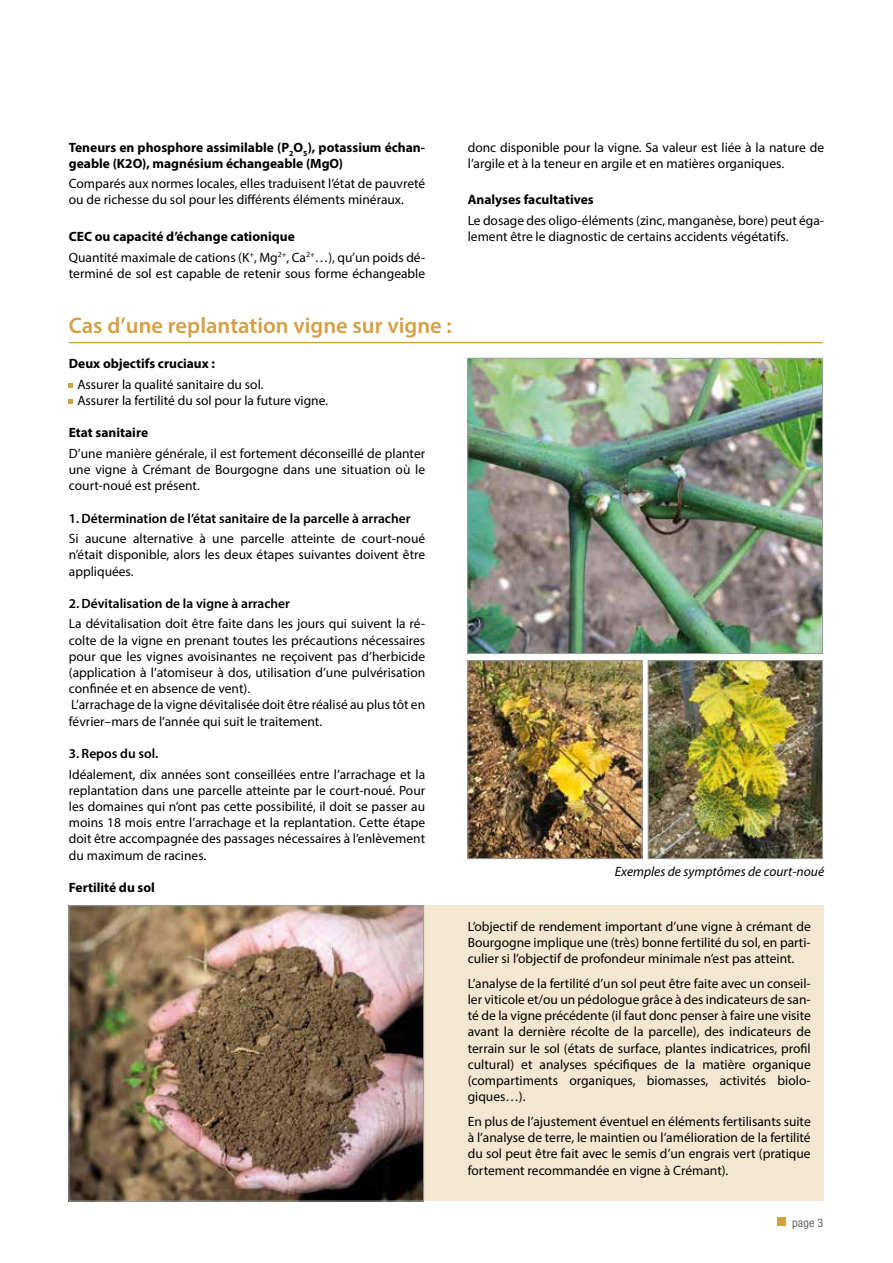
<style>
.page{position:relative;width:893px;height:1263px;background:#fff}
.page>*{position:absolute;margin:0;border:0;box-sizing:border-box;transform-origin:0 0}
.t1{font:600 22.5px "Myriad Pro";color:#d2a045}
.t2{font:13.5px/16.2px "Myriad Pro";color:#000}
.t3{font:700 13.5px/16.2px "Myriad Pro";color:#000}
.t4{font:600 13.5px "Myriad Pro";color:#000}
.t5{font:italic 13.5px "Myriad Pro";color:#000}
.t6{font:condensed 12px "Helvetica Neue";color:#646567}
.s1{font-weight:700}
</style>
<div class="page">
<div style="left:69px;top:906px;width:754px;height:295px;background:#f4e7d1"></div>
<svg style="left:69px;top:383px;width:4px;height:4px"></svg>
<svg style="left:69px;top:399px;width:4px;height:5px"></svg>
<hr style="left:69px;top:342px;width:753px;height:1px;background:#d2a045">
<img style="left:469px;top:662px;width:171px;height:195px">
<div style="left:467px;top:660px;width:175px;height:199px;border:1px solid #9c9e9f"></div>
<img style="left:469px;top:360px;width:352px;height:292px">
<div style="left:467px;top:358px;width:356px;height:296px;border:1px solid #9c9e9f"></div>
<img style="left:650px;top:662px;width:171px;height:195px">
<div style="left:648px;top:660px;width:175px;height:199px;border:1px solid #9c9e9f"></div>
<img style="left:71px;top:907px;width:351px;height:292px">
<div style="left:69px;top:905px;width:355px;height:296px;border:1px solid #9c9e9f"></div>
<div style="left:778px;top:1217px;width:8px;height:8px;background:#d2a045"></div>
<p class="t3" style="left:69px;top:138px;width:358px">Teneurs en phosphore assimilable (P<sub>2</sub>O<sub>5</sub>), potassium échan&shy;geable (K2O), magnésium échangeable (MgO)</p>
<p class="t2" style="left:69px;top:175px;width:358px">Comparés aux normes locales, elles traduisent l’état de pauvreté ou de richesse du sol pour les différents éléments minéraux.</p>
<p class="t2" style="left:69px;top:226px;width:358px;line-height:20.4px"><span class="s1">CEC ou capacité d’échange cationique<br></span>Quantité maximale de cations (K<sup>+</sup>, Mg<sup>2+</sup>, Ca<sup>2+</sup>…), qu’un poids dé-</p>
<p class="t2" style="left:69px;top:265px;width:358px">terminé de sol est capable de retenir sous forme échangeable</p>
<h1 class="t1" style="left:69px;top:311px;width:384px">Cas d’une replantation vigne sur vigne :</h1>
<p class="t3" style="left:69px;top:355px;width:148px">Deux objectifs cruciaux :</p>
<p class="t2" style="left:77px;top:376px;width:252px">Assurer la qualité sanitaire du sol.<br>Assurer la fertilité du sol pour la future vigne.</p>
<p class="t3" style="left:69px;top:424px;width:81px">Etat sanitaire</p>
<p class="t2" style="left:69px;top:445px;width:358px;text-align:justify">D’une manière générale, il est fortement déconseillé de planter une vigne à Crémant de Bourgogne dans une situation où le court-noué est présent.</p>
<p class="t4" style="left:69px;top:510px;width:343px">1. Détermination de l’état sanitaire de la parcelle à arracher</p>
<p class="t2" style="left:69px;top:530px;width:358px;text-align:justify">Si aucune alternative à une parcelle atteinte de court-noué n’était disponible, alors les deux étapes suivantes doivent être appliquées.</p>
<p class="t4" style="left:69px;top:595px;width:223px">2. Dévitalisation de la vigne à arracher</p>
<p class="t2" style="left:69px;top:616px;width:358px">La dévitalisation doit être faite dans les jours qui suivent la ré&shy;colte de la vigne en prenant toutes les précautions nécessaires pour que les vignes avoisinantes ne reçoivent pas d’herbicide (application à l’atomiseur à dos, utilisation d’une pulvérisation confinée et en absence de vent).<br>L’arrachage de la vigne dévitalisée doit être réalisé au plus tôt en février–mars de l’année qui suit le traitement.</p>
<p class="t4" style="left:69px;top:745px;width:91px">3. Repos du sol.</p>
<p class="t2" style="left:69px;top:766px;width:358px;text-align:justify">Idéalement, dix années sont conseillées entre l’arrachage et la replantation dans une parcelle atteinte par le court-noué. Pour les domaines qui n’ont pas cette possibilité, il doit se passer au moins 18 mois entre l’arrachage et la replantation. Cette étape doit être accompagnée des passages nécessaires à l’enlèvement du maximum de racines.</p>
<p class="t3" style="left:69px;top:879px;width:88px">Fertilité du sol</p>
<p class="t2" style="left:468px;top:139px;width:358px">donc disponible pour la vigne. Sa valeur est liée à la nature de l’argile et à la teneur en argile et en matières organiques.</p>
<p class="t3" style="left:468px;top:191px;width:127px">Analyses facultatives</p>
<p class="t2" style="left:468px;top:212px;width:358px">Le dosage des oligo-éléments (zinc, manganèse, bore) peut éga&shy;lement être le diagnostic de certains accidents végétatifs.</p>
<p class="t5" style="left:615px;top:863px;width:211px">Exemples de symptômes de court-noué</p>
<p class="t2" style="left:468px;top:918px;width:344px;text-align:justify">L’objectif de rendement important d’une vigne à crémant de Bourgogne implique une (très) bonne fertilité du sol, en parti&shy;culier si l’objectif de profondeur minimale n’est pas atteint.</p>
<p class="t2" style="left:468px;top:975px;width:345px;text-align:justify">L’analyse de la fertilité d’un sol peut être faite avec un conseil&shy;ler viticole et/ou un pédologue grâce à des indicateurs de san&shy;té de la vigne précédente (il faut donc penser à faire une visite avant la dernière récolte de la parcelle), des indicateurs de terrain sur le sol (états de surface, plantes indicatrices, profil cultural) et analyses spécifiques de la matière organique (compartiments organiques, biomasses, activités biolo&shy;giques…).</p>
<p class="t2" style="left:468px;top:1113px;width:345px;text-align:justify">En plus de l’ajustement éventuel en éléments fertilisants suite à l’analyse de terre, le maintien ou l’amélioration de la fertilité du sol peut être fait avec le semis d’un engrais vert (pratique fortement recommandée en vigne à Crémant).</p>
<p class="t6" style="left:792px;top:1216px;width:33px">page 3</p>
</div>
